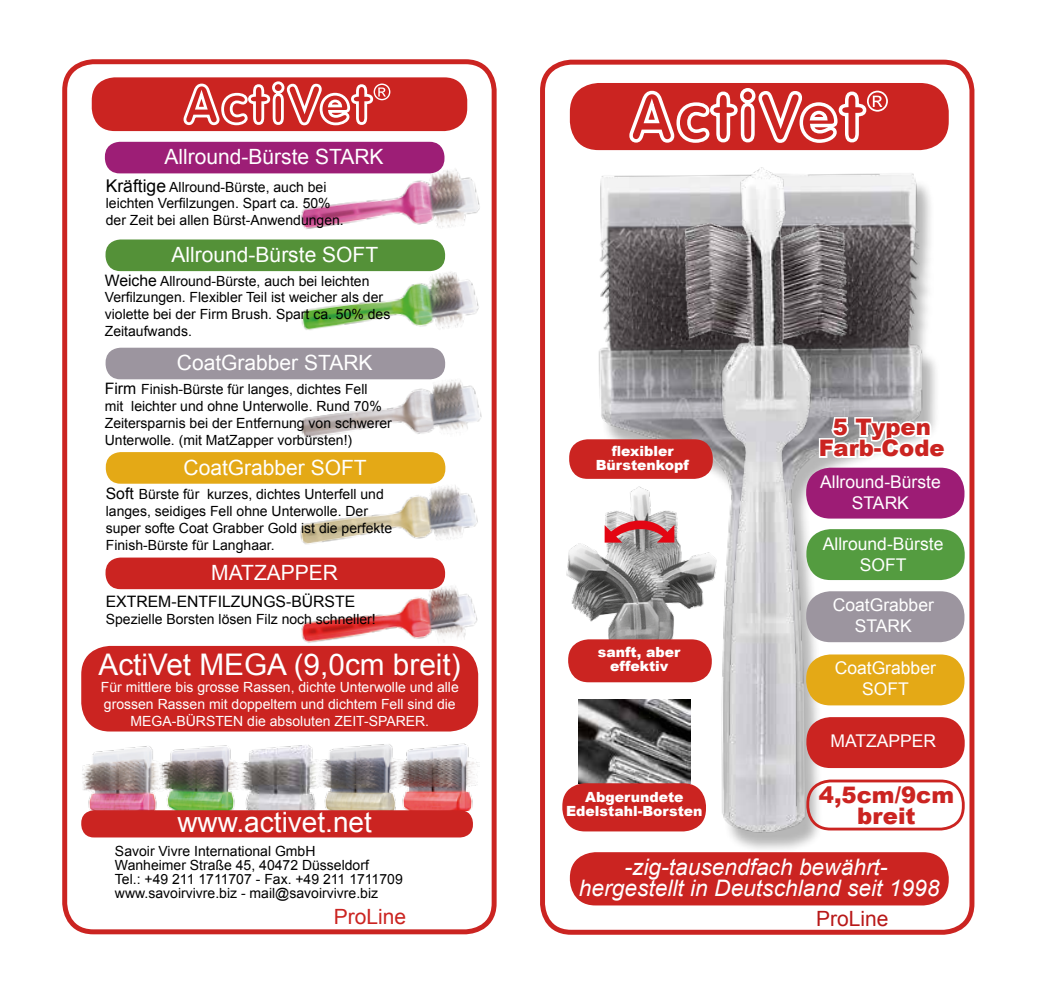
<style>
.page{position:relative;width:1042px;height:993px;background:#fff}
.page>*{position:absolute;margin:0;border:0;box-sizing:border-box;transform-origin:0 0}
.t1{font:29.75px "Arial";color:#fff}
.t2{font:28px "Arial";color:#fff}
.t3{font:italic 22.75px/21px "Arial";color:#fff;text-align:center}
.t4{font:900 22.75px/21px "Arial";color:#cb2421;text-align:center}
.t5{font:21px "Arial";color:#fff}
.t6{font:21px "Arial";color:#cb2421}
.t7{font:21px "Arial";color:#b81818}
.t8{font:17.5px/21px "Arial";color:#fff;text-align:center}
.t9{font:15.75px "Arial";color:#000}
.t10{font:14px/16.8px "Arial";color:#000}
.t11{font:14px/16.8px "Arial";color:#fff;text-align:center}
.t12{font:900 14px/14px "Arial";color:#fff;text-align:center}
.s1{font-size:17.5px}
.s2{font-size:15.75px}
</style>
<div class="page">
<div style="left:540px;top:60px;width:434px;height:874px;border:5px solid #cb2421;border-radius:29px"></div>
<img style="left:566px;top:543px;width:23px;height:112px">
<div style="left:62px;top:59px;width:434px;height:875px;border:5px solid #cb2421;border-radius:29px"></div>
<img style="left:292px;top:265px;width:187px;height:85px">
<img style="left:297px;top:165px;width:183px;height:85px">
<img style="left:292px;top:374px;width:190px;height:84px">
<img style="left:291px;top:479px;width:187px;height:85px">
<img style="left:295px;top:581px;width:183px;height:81px">
<div style="left:105px;top:142px;width:339px;height:31px;background:#9d1e76;border-radius:15px"></div>
<div style="left:106px;top:239px;width:339px;height:32px;background:#549138;border-radius:15px"></div>
<div style="left:106px;top:347px;width:339px;height:32px;background:#9c959f;border-radius:15px"></div>
<div style="left:106px;top:452px;width:339px;height:31px;background:#e4a916;border-radius:15px"></div>
<div style="left:106px;top:557px;width:339px;height:32px;background:#cb2421;border-radius:15px"></div>
<div style="left:81px;top:645px;width:397px;height:86px;background:#cb2421;border-radius:29px"></div>
<img style="left:321px;top:744px;width:75px;height:66px">
<img style="left:241px;top:745px;width:80px;height:65px">
<img style="left:162px;top:745px;width:78px;height:64px">
<img style="left:82px;top:746px;width:80px;height:64px">
<img style="left:396px;top:743px;width:84px;height:67px">
<img style="left:589px;top:173px;width:347px;height:673px">
<img style="left:578px;top:699px;width:97px;height:84px">
<div style="left:570px;top:83px;width:379px;height:67px;background:#cb2421;border-radius:29px"></div>
<svg style="left:629px;top:88px;width:259px;height:55px"></svg>
<div style="left:569px;top:439px;width:144px;height:39px;background:#cb2421;border-radius:18px"></div>
<div style="left:568px;top:639px;width:144px;height:43px;background:#cb2421;border-radius:21px"></div>
<div style="left:562px;top:783px;width:144px;height:48px;background:#cb2421;border-radius:23px"></div>
<div style="left:570px;top:851px;width:379px;height:54px;background:#cb2421;border-radius:26px"></div>
<div style="left:806px;top:467px;width:158px;height:51px;background:#9d1c75;border-radius:24px"></div>
<div style="left:806px;top:529px;width:158px;height:51px;background:#549c40;border-radius:24px"></div>
<div style="left:806px;top:591px;width:158px;height:51px;background:#9c959f;border-radius:24px"></div>
<div style="left:806px;top:654px;width:158px;height:51px;background:#e4a916;border-radius:24px"></div>
<div style="left:806px;top:717px;width:158px;height:50px;background:#cb2421;border-radius:24px"></div>
<div style="left:806px;top:779px;width:158px;height:51px;border:3px solid #cb2421;border-radius:23px"></div>
<div style="left:92px;top:77px;width:375px;height:54px;background:#cb2421;border-radius:23px"></div>
<svg style="left:183px;top:81px;width:207px;height:45px"></svg>
<img style="left:675px;top:167px;width:185px;height:676px">
<div style="left:81px;top:810px;width:392px;height:27px;background:#cb2421;border-radius:13px"></div>
<svg style="left:817px;top:415px;width:119px;height:46px"></svg>
<h3 class="t5" style="left:115px;top:143px;width:139px">...für jedes Fell</h3>
<p class="t10" style="left:106px;top:178px;width:239px"><span class="s1">Kräftige</span> Allround-Bürste, auch bei leichten Verfilzungen. Spart ca. 50% der Zeit bei allen Bürst-Anwendungen.</p>
<h3 class="t5" style="left:165px;top:143px;width:221px">Allround-Bürste STARK</h3>
<h3 class="t5" style="left:172px;top:241px;width:208px">Allround-Bürste SOFT</h3>
<p class="t10" style="left:105px;top:272px;width:287px"><span class="s2">Weiche</span> Allround-Bürste, auch bei leichten Verfilzungen. Flexibler Teil ist weicher als der violette bei der Firm Brush. Spart ca. 50% des Zeitaufwands.</p>
<h3 class="t5" style="left:177px;top:349px;width:197px">CoatGrabber STARK</h3>
<p class="t10" style="left:105px;top:381px;width:288px"><span class="s2">Firm</span> Finish-Bürste für langes, dichtes Fell<br>mit leichter und ohne Unterwolle. Rund 70% Zeitersparnis bei der Entfernung von schwerer Unterwolle. (mit MatZapper vorbürsten!)</p>
<h3 class="t5" style="left:184px;top:453px;width:185px">CoatGrabber SOFT</h3>
<p class="t10" style="left:106px;top:486px;width:288px"><span class="s2">Soft</span> Bürste für kurzes, dichtes Unterfell und langes, seidiges Fell ohne Unterwolle. Der super softe Coat Grabber Gold ist die perfekte Finish-Bürste für Langhaar.</p>
<h3 class="t5" style="left:211px;top:558px;width:128px">MATZAPPER</h3>
<p class="t9" style="left:106px;top:590px;width:251px">EXTREM-ENTFILZUNGS-BÜRSTE</p>
<p class="t10" style="left:106px;top:610px;width:271px">Spezielle Borsten lösen Filz noch schneller!</p>
<h1 class="t1" style="left:99px;top:645px;width:364px">ActiVet MEGA (9,0cm breit)</h1>
<p class="t11" style="left:101px;top:679px;width:359px">Für mittlere bis grosse Rassen, dichte Unterwolle und alle grossen Rassen mit doppeltem und dichtem Fell sind die<br>MEGA-BÜRSTEN die absoluten ZEIT-SPARER.</p>
<h2 class="t2" style="left:177px;top:803px;width:196px">www.activet.net</h2>
<p class="t10" style="left:115px;top:843px;width:289px;line-height:14px">Savoir Vivre International GmbH<br>Wanheimer Straße 45, 40472 Düsseldorf<br>Tel.: +49 211 1711707 - Fax. +49 211 1711709 www.savoirvivre.biz - mail@savoirvivre.biz</p>
<h3 class="t6" style="left:334px;top:903px;width:74px">ProLine</h3>
<p class="t12" style="left:596px;top:443px;width:95px">flexibler<br>Bürstenkopf</p>
<p class="t12" style="left:598px;top:644px;width:84px">sanft, aber effektiv</p>
<p class="t12" style="left:566px;top:789px;width:138px">Abgerundete<br>Edelstahl-Borsten</p>
<h3 class="t4" style="left:819px;top:415px;width:127px">5 Typen<br>Farb-Code</h3>
<p class="t8" style="left:820px;top:471px;width:122px">Allround-Bürste<br>STARK</p>
<p class="t8" style="left:823px;top:533px;width:122px">Allround-Bürste<br>SOFT</p>
<p class="t8" style="left:833px;top:594px;width:103px">CoatGrabber<br>STARK</p>
<p class="t8" style="left:835px;top:657px;width:103px">CoatGrabber<br>SOFT</p>
<p class="t8" style="left:830px;top:730px;width:107px">MATZAPPER</p>
<h3 class="t4" style="left:819px;top:783px;width:137px">4,5cm/9cm breit</h3>
<h3 class="t3" style="left:579px;top:856px;width:362px">-zig-tausendfach bewährt&shy;hergestellt in Deutschland seit 1998</h3>
<h3 class="t7" style="left:816px;top:904px;width:74px">ProLine</h3>
</div>
